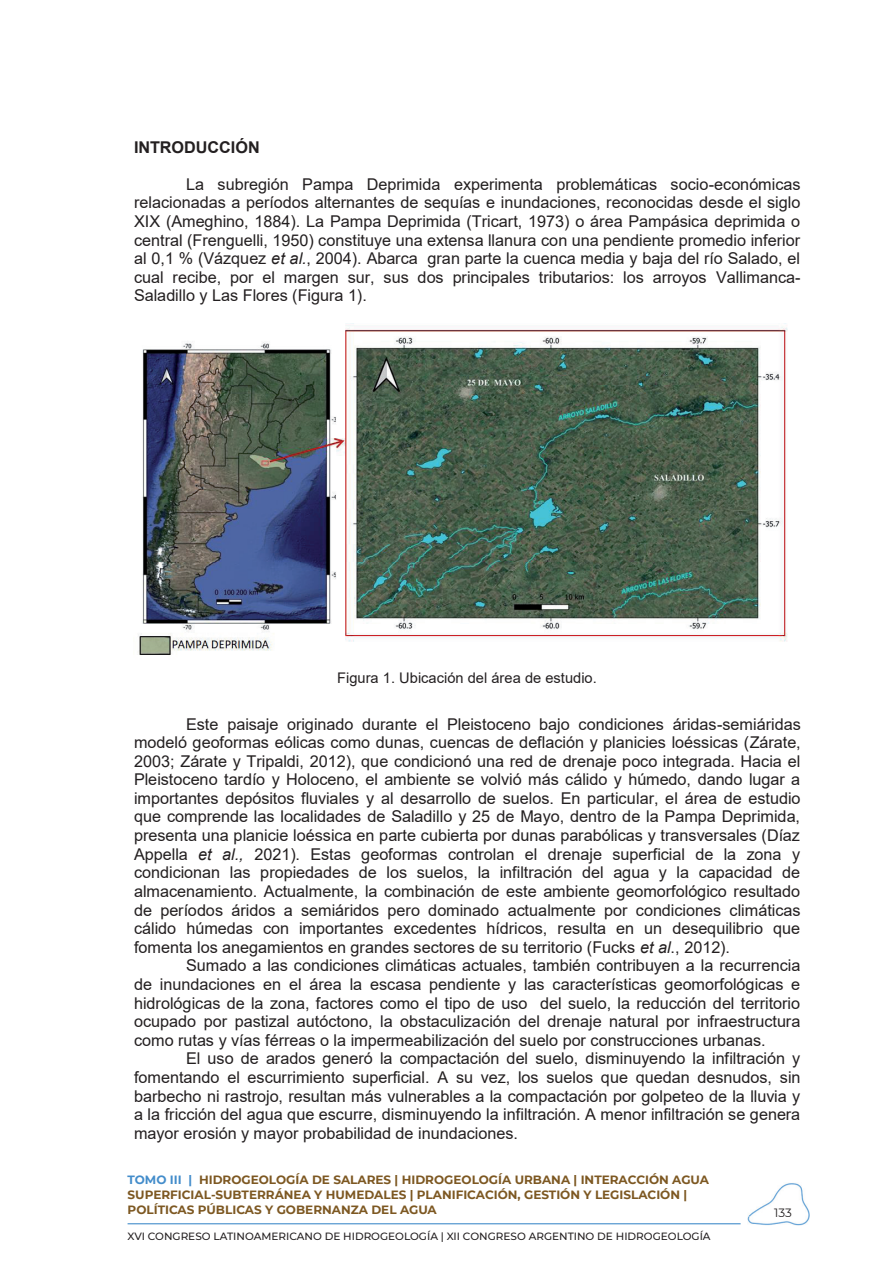
<style>
.page{position:relative;width:893px;height:1263px;background:#fff}
.page>*{position:absolute;margin:0;border:0;box-sizing:border-box;transform-origin:0 0}
.t1{font:16.2px/18.6px "Arial";color:#231f20;text-align:justify}
.t2{font:700 16.2px "Arial";letter-spacing:-.005em;color:#231f20}
.t3{font:14.7px "Arial";color:#231f20}
.t4{font:700 12px/15px "Montserrat";color:#7d5822}
.t5{font:12px "Montserrat";color:#231f20}
.t6{font:500 10.5px "Montserrat";color:#231f20}
.s1{font-style:italic}
.s2{color:#448dcb}
</style>
<div class="page">
<img style="left:748px;top:1183px;width:61px;height:42px">
<hr style="left:128px;top:1223px;width:613px;height:1px;background:#448dcb">
<img style="left:138px;top:325px;width:650px;height:330px">
<p class="t2" style="left:134px;top:135px;width:127px">INTRODUCCIÓN</p>
<p class="t1" style="left:134px;top:175px;width:668px;text-indent:52px">La subregión Pampa Deprimida experimenta problemáticas socio-económicas relacionadas a períodos alternantes de sequías e inundaciones, reconocidas desde el siglo XIX (Ameghino, 1884). La Pampa Deprimida (Tricart, 1973) o área Pampásica deprimida o central (Frenguelli, 1950) constituye una extensa llanura con una pendiente promedio inferior al 0,1 % (Vázquez <span class="s1">et al.</span>, 2004). Abarca gran parte la cuenca media y baja del río Salado, el cual recibe, por el margen sur, sus dos principales tributarios: los arroyos Vallimanca-Saladillo y Las Flores (Figura 1).</p>
<p class="t3" style="left:337px;top:668px;width:261px">Figura 1. Ubicación del área de estudio.</p>
<p class="t1" style="left:134px;top:714px;width:668px;text-indent:52px">Este paisaje originado durante el Pleistoceno bajo condiciones áridas-semiáridas modeló geoformas eólicas como dunas, cuencas de deflación y planicies loéssicas (Zárate, 2003; Zárate y Tripaldi, 2012), que condicionó una red de drenaje poco integrada. Hacia el Pleistoceno tardío y Holoceno, el ambiente se volvió más cálido y húmedo, dando lugar a importantes depósitos fluviales y al desarrollo de suelos. En particular, el área de estudio que comprende las localidades de Saladillo y 25 de Mayo, dentro de la Pampa Deprimida, presenta una planicie loéssica en parte cubierta por dunas parabólicas y transversales (Díaz Appella <span class="s1">et al.,</span> 2021). Estas geoformas controlan el drenaje superficial de la zona y condicionan las propiedades de los suelos, la infiltración del agua y la capacidad de almacenamiento. Actualmente, la combinación de este ambiente geomorfológico resultado de períodos áridos a semiáridos pero dominado actualmente por condiciones climáticas cálido húmedas con importantes excedentes hídricos, resulta en un desequilibrio que fomenta los anegamientos en grandes sectores de su territorio (Fucks <span class="s1">et al</span>., 2012).</p>
<p class="t1" style="left:134px;top:956px;width:668px;text-indent:52px">Sumado a las condiciones climáticas actuales, también contribuyen a la recurrencia de inundaciones en el área la escasa pendiente y las características geomorfológicas e hidrológicas de la zona, factores como el tipo de uso del suelo, la reducción del territorio ocupado por pastizal autóctono, la obstaculización del drenaje natural por infraestructura como rutas y vías férreas o la impermeabilización del suelo por construcciones urbanas.</p>
<p class="t1" style="left:134px;top:1049px;width:668px;text-indent:52px">El uso de arados generó la compactación del suelo, disminuyendo la infiltración y fomentando el escurrimiento superficial. A su vez, los suelos que quedan desnudos, sin barbecho ni rastrojo, resultan más vulnerables a la compactación por golpeteo de la lluvia y a la fricción del agua que escurre, disminuyendo la infiltración. A menor infiltración se genera mayor erosión y mayor probabilidad de inundaciones.</p>
<p class="t4" style="left:128px;top:1172px;width:583px"><span class="s2">TOMO III |</span> HIDROGEOLOGÍA DE SALARES | HIDROGEOLOGÍA URBANA | INTERACCIÓN AGUA<br>SUPERFICIAL-SUBTERRÁNEA Y HUMEDALES | PLANIFICACIÓN, GESTIÓN Y LEGISLACIÓN |<br>POLÍTICAS PÚBLICAS Y GOBERNANZA DEL AGUA</p>
<p class="t6" style="left:128px;top:1228px;width:585px">XVI CONGRESO LATINOAMERICANO DE HIDROGEOLOGÍA | XII CONGRESO ARGENTINO DE HIDROGEOLOGÍA</p>
<p class="t5" style="left:774px;top:1205px;width:19px">133</p>
</div>
